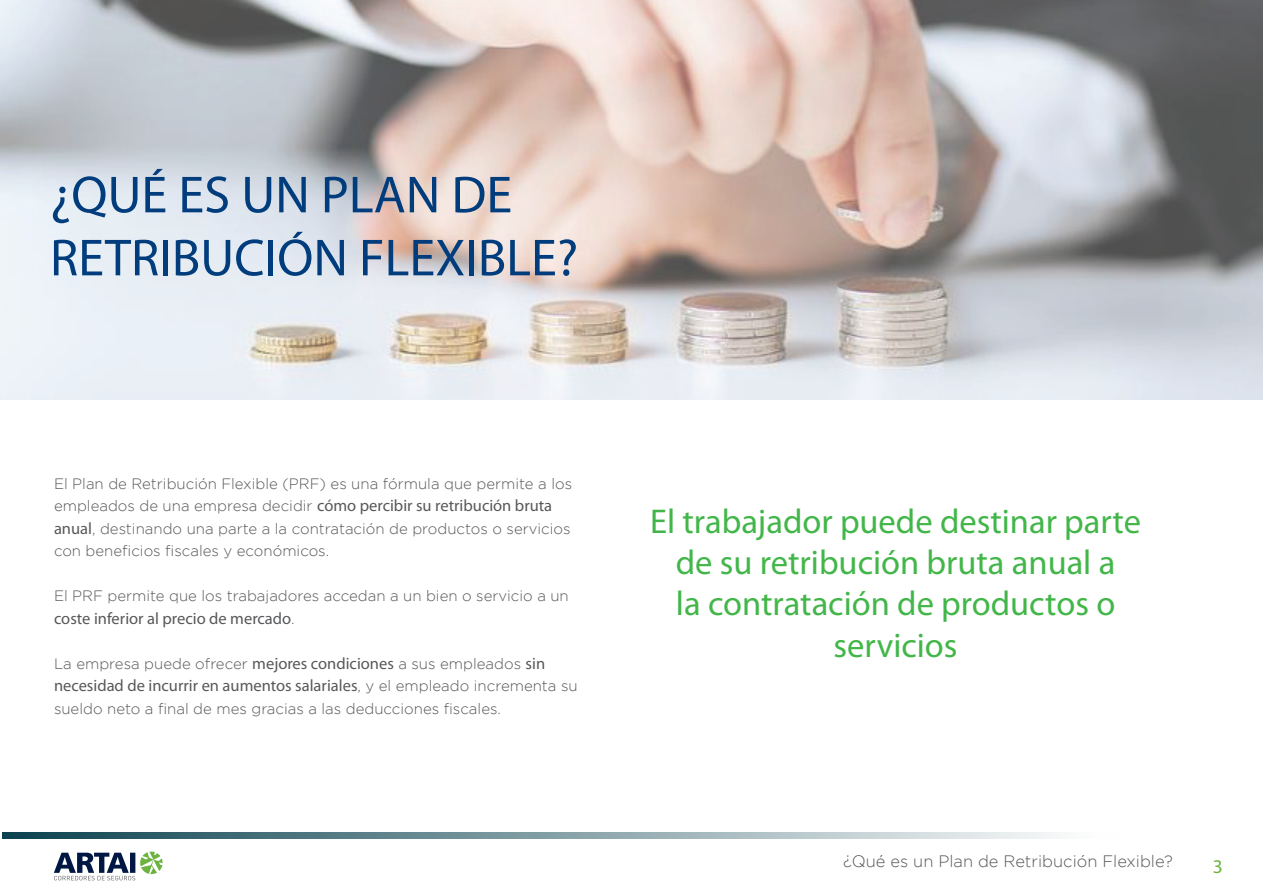
<style>
.page{position:relative;width:1263px;height:893px;background:#fff}
.page>*{position:absolute;margin:0;border:0;box-sizing:border-box;transform-origin:0 0}
.t1{font:52.5px/63px "Myriad Pro";color:#013d7d}
.t2{font:34.5px/41.4px "Myriad Pro";color:#42b649;text-align:center}
.t3{font:19.5px "Myriad Pro";color:#6cb43f}
.t4{font:16.5px "Myriad Pro";color:#57585a}
.t5{font:300 16.5px "Gotham";color:#57585a}
.t6{font:300 15px/22.5px "Gotham";color:#57585a}
.s1{font-family:"Gotham";font-weight:300;font-size:15px}
.s2{font-family:"Myriad Pro";font-weight:400;font-size:16.5px}
</style>
<div class="page">
<svg style="left:2px;top:832px;width:1054px;height:7px;background:#7f9ba2"></svg>
<svg style="left:54px;top:851px;width:109px;height:29px"></svg>
<img style="left:0;top:0;width:1263px;height:399px">
<h1 class="t1" style="left:50px;top:162px;width:530px">¿QUÉ ES UN PLAN DE<br>RETRIBUCIÓN FLEXIBLE?</h1>
<p class="t6" style="left:54px;top:472px;width:520px">El Plan de Retribución Flexible (PRF) es una fórmula que permite a los</p>
<p class="t4" style="left:54px;top:495px;width:500px"><span class="s1">empleados de una empresa decidir</span> cómo percibir su retribución bruta</p>
<p class="t6" style="left:54px;top:517px;width:518px"><span class="s2">anual</span>, destinando una parte a la contratación de productos o servicios con beneficios fiscales y económicos.</p>
<p class="t6" style="left:54px;top:584px;width:516px">El PRF permite que los trabajadores accedan a un bien o servicio a un</p>
<p class="t4" style="left:54px;top:608px;width:242px">coste inferior al precio de mercado<span class="s1">.</span></p>
<p class="t6" style="left:54px;top:652px;width:493px">La empresa puede ofrecer <span class="s2">mejores condiciones</span> a sus empleados <span class="s2">sin</span></p>
<p class="t4" style="left:54px;top:675px;width:525px">necesidad de incurrir en aumentos salariales<span class="s1">, y el empleado incrementa su</span></p>
<p class="t6" style="left:54px;top:697px;width:448px">sueldo neto a final de mes gracias a las deducciones fiscales.</p>
<h2 class="t2" style="left:650px;top:500px;width:492px">El trabajador puede destinar parte de su retribución bruta anual a<br>la contratación de productos o servicios</h2>
<p class="t5" style="left:843px;top:852px;width:331px">¿Qué es un Plan de Retribución Flexible?</p>
<h3 class="t3" style="left:1213px;top:854px;width:12px">3</h3>
</div>
